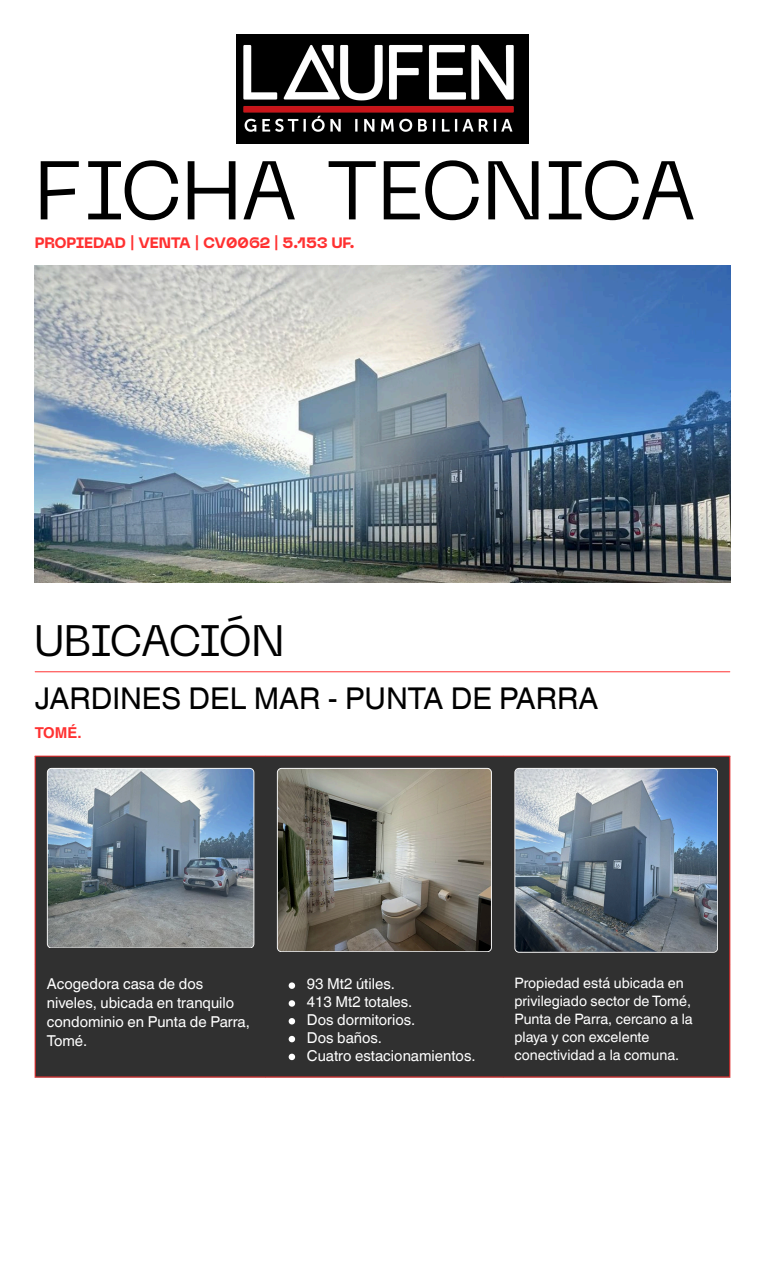
<style>
.page{position:relative;width:765px;height:1262px;background:#fff}
.page>*{position:absolute;margin:0;border:0;box-sizing:border-box;transform-origin:0 0}
.t1{font:82.5px "PP Neue Machina";letter-spacing:-.02em;color:#000}
.t2{font:43.75px "PP Neue Machina";letter-spacing:-.055em;color:#000}
.t3{font:30px "Helvetica World";color:#000}
.t4{font:15px/18.8px "Helvetica World";color:#fff}
.t5{font:800 15px "PP Neue Machina";letter-spacing:-.015em;color:#ff3131}
.t6{font:700 15px "Helvetica World";color:#ff3131}
.t7{font:14.38px/17.8px "Helvetica World";color:#fff}
</style>
<div class="page">
<img style="left:236px;top:35px;width:293px;height:108px">
<img style="left:35px;top:265px;width:695px;height:317px">
<hr style="left:35px;top:671px;width:695px;height:1px;background:#ff3131">
<div style="left:36px;top:757px;width:693px;height:319px;background:#303030"></div>
<svg style="left:47px;top:768px;width:207px;height:180px;background:#8795a1"></svg>
<svg style="left:277px;top:768px;width:215px;height:184px;background:#7d796e"></svg>
<img style="left:514px;top:768px;width:204px;height:184px">
<svg style="left:289px;top:982px;width:6px;height:7px"></svg>
<svg style="left:289px;top:1000px;width:6px;height:7px"></svg>
<svg style="left:289px;top:1018px;width:6px;height:6px"></svg>
<svg style="left:289px;top:1036px;width:6px;height:6px"></svg>
<svg style="left:289px;top:1054px;width:6px;height:6px"></svg>
<hr style="left:35px;top:757px;width:1px;height:319px;background:#ff3131">
<hr style="left:729px;top:757px;width:1px;height:319px;background:#ff3131">
<hr style="left:35px;top:756px;width:695px;height:1px;background:#ff3131">
<hr style="left:35px;top:1076px;width:695px;height:1px;background:#ff3131">
<h1 class="t1" style="left:35px;top:159px;width:663px">FICHA TECNICA</h1>
<h1 class="t5" style="left:35px;top:236px;width:322px">PROPIEDAD | VENTA | CV0062 | 5.153 UF.</h1>
<h2 class="t2" style="left:35px;top:624px;width:251px">UBICACIÓN</h2>
<p class="t3" style="left:35px;top:681px;width:565px">JARDINES DEL MAR - PUNTA DE PARRA</p>
<p class="t6" style="left:35px;top:720px;width:48px">TOMÉ.</p>
<p class="t4" style="left:47px;top:975px;width:205px">Acogedora casa de dos niveles, ubicada en tranquilo condominio en Punta de Parra,<br>Tomé.</p>
<p class="t4" style="left:307px;top:975px;width:89px">93 Mt2 útiles.</p>
<p class="t4" style="left:307px;top:993px;width:107px">413 Mt2 totales.</p>
<p class="t4" style="left:307px;top:1010px;width:110px">Dos dormitorios.</p>
<p class="t4" style="left:307px;top:1028px;width:77px">Dos baños.</p>
<p class="t4" style="left:307px;top:1046px;width:170px">Cuatro estacionamientos.</p>
<p class="t7" style="left:514px;top:975px;width:180px">Propiedad está ubicada en privilegiado sector de Tomé,<br>Punta de Parra, cercano a la playa y con excelente conectividad a la comuna.</p>
</div>
